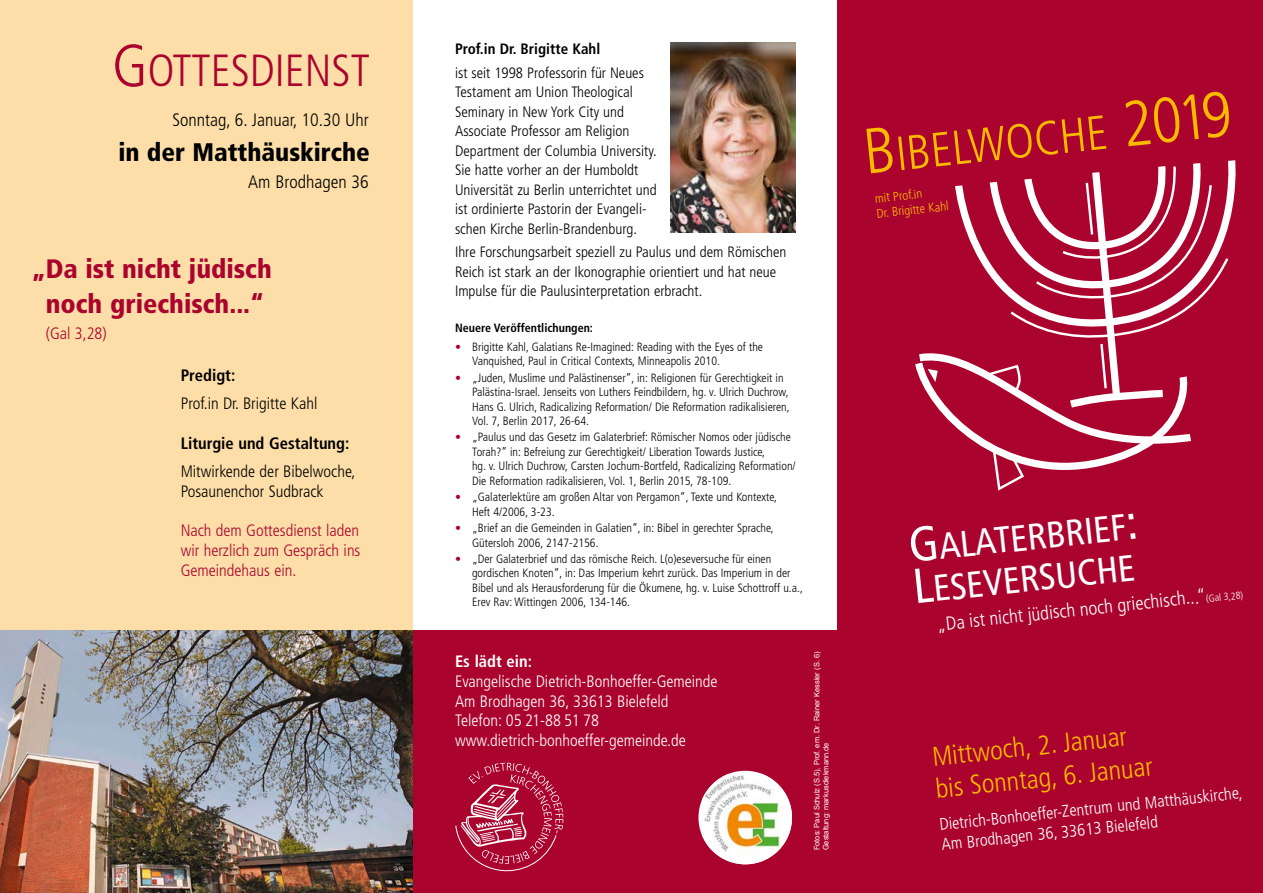
<style>
.page{position:relative;width:1263px;height:893px;background:#fff}
.page>*{position:absolute;margin:0;border:0;box-sizing:border-box;transform-origin:0 0}
.t1{font:300 condensed 48px "Frutiger";color:#fbba00}
.t2{font:300 condensed 45px "Frutiger";color:#aa042e}
.t3{font:condensed 36.9px/41.4px "Frutiger";color:#fff}
.t4{font:300 condensed 27px/32.4px "Frutiger";color:#fbba00}
.t5{font:26.7px/35px "Frutiger Black Cn PL";color:#aa042e;text-align:center}
.t6{font:25.5px "Frutiger Black Cn PL";color:#000}
.t7{font:300 condensed 19.05px "Frutiger";color:#fff}
.t8{font:300 condensed 18px "Frutiger";color:#000}
.t9{font:300 condensed 16.8px "Frutiger";color:#fff}
.t10{font:300 condensed 16.5px/19.8px "Frutiger";color:#fff}
.t11{font:300 condensed 16.5px/19.8px "Frutiger";color:#aa042e;text-align:justify}
.t12{font:300 condensed 16.5px/19.8px "Frutiger";color:#000}
.t13{font:700 condensed 16.5px "Frutiger";color:#000}
.t14{font:700 condensed 16.5px "Frutiger";color:#fff}
.t15{font:300 condensed 15px/19.5px "Frutiger";color:#000}
.t16{font:700 condensed 15px "Frutiger";color:#000}
.t17{font:300 condensed 12.6px/15.1px "Frutiger";color:#fbba00}
.t18{font:300 condensed 12px/14.4px "Frutiger";color:#000}
.t19{font:700 condensed 12px "Frutiger";color:#000}
.t20{font:7.5px/9px "Arial";color:#fff}
.s1{font-size:60px}
.s2{color:#aa042e}
.s3{font-size:64.05px}
.s4{font-size:49.05px}
.s5{font-size:10.2px}
</style>
<div class="page">
<div style="left:838px;top:0;width:425px;height:893px;background:#aa042e"></div>
<div style="left:0;top:0;width:412px;height:893px;background:#fedea8"></div>
<div style="left:412px;top:631px;width:851px;height:262px;background:#aa042e"></div>
<svg style="left:455px;top:763px;width:108px;height:109px"></svg>
<img style="left:0;top:631px;width:412px;height:262px">
<img style="left:702px;top:774px;width:90px;height:90px">
<img style="left:671px;top:43px;width:124px;height:189px">
<svg style="left:1230px;top:160px;width:6px;height:59px"></svg>
<svg style="left:915px;top:160px;width:315px;height:331px"></svg>
<h2 class="t2" style="left:112px;top:45px;width:259px"><span class="s1">G</span>OTTESDIENST</h2>
<h3 class="t8" style="left:172px;top:110px;width:198px">Sonntag, 6. Januar, 10.30 Uhr</h3>
<h3 class="t6" style="left:118px;top:136px;width:253px">in der Matthäuskirche</h3>
<h3 class="t8" style="left:248px;top:172px;width:122px">Am Brodhagen 36</h3>
<h3 class="t5" style="left:32px;top:251px;width:241px">„Da ist nicht jüdisch noch griechisch...“</h3>
<h3 class="t11" style="left:46px;top:323px;width:63px">(Gal 3,28)</h3>
<h3 class="t13" style="left:181px;top:365px;width:56px">Predigt:</h3>
<h3 class="t12" style="left:181px;top:394px;width:138px">Prof.in Dr. Brigitte Kahl</h3>
<h3 class="t13" style="left:181px;top:433px;width:170px">Liturgie und Gestaltung:</h3>
<h3 class="t12" style="left:181px;top:462px;width:176px">Mitwirkende der Bibelwoche,<br>Posaunenchor Sudbrack</h3>
<h3 class="t11" style="left:181px;top:521px;width:181px">Nach dem Gottesdienst laden wir herzlich zum Gespräch ins Gemeindehaus ein.</h3>
<p class="t16" style="left:455px;top:40px;width:147px">Prof.in Dr. Brigitte Kahl</p>
<p class="t15" style="left:455px;top:63px;width:203px">ist seit 1998 Professorin für Neues Testament am Union Theological Seminary in New York City und Associate Professor am Religion Department der Columbia University.<br>Sie hatte vorher an der Humboldt Universität zu Berlin unterrichtet und ist ordinierte Pastorin der Evangeli&shy;schen Kirche Berlin-Brandenburg.</p>
<p class="t15" style="left:455px;top:243px;width:333px">Ihre Forschungsarbeit speziell zu Paulus und dem Römischen<br>Reich ist stark an der Ikonographie orientiert und hat neue<br>Impulse für die Paulusinterpretation erbracht.</p>
<p class="t19" style="left:455px;top:321px;width:140px">Neuere Veröffentlichungen:</p>
<p class="t18" style="left:472px;top:340px;width:292px;text-indent:-17px"><span class="s2">•</span> Brigitte Kahl, Galatians Re-Imagined: Reading with the Eyes of the<br>Vanquished, Paul in Critical Contexts, Minneapolis 2010.</p>
<p class="t18" style="left:472px;top:371px;width:319px;text-indent:-17px"><span class="s2">•</span> „Juden, Muslime und Palästinenser”, in: Religionen für Gerechtigkeit in Palästina-Israel. Jenseits von Luthers Feindbildern, hg. v. Ulrich Duchrow, Hans G. Ulrich, Radicalizing Reformation/ Die Reformation radikalisieren, Vol. 7, Berlin 2017, 26-64.</p>
<p class="t18" style="left:472px;top:430px;width:325px;text-indent:-17px"><span class="s2">•</span> „Paulus und das Gesetz im Galaterbrief: Römischer Nomos oder jüdische Torah?” in: Befreiung zur Gerechtigkeit/ Liberation Towards Justice,<br>hg. v. Ulrich Duchrow, Carsten Jochum-Bortfeld, Radicalizing Reformation/ Die Reformation radikalisieren, Vol. 1, Berlin 2015, 78-109.</p>
<p class="t18" style="left:472px;top:490px;width:306px;text-indent:-17px"><span class="s2">•</span> „Galaterlektüre am großen Altar von Pergamon“, Texte und Kontexte,<br>Heft 4/2006, 3-23.</p>
<p class="t18" style="left:472px;top:521px;width:303px;text-indent:-17px"><span class="s2">•</span> „Brief an die Gemeinden in Galatien“, in: Bibel in gerechter Sprache,<br>Gütersloh 2006, 2147-2156.</p>
<p class="t18" style="left:472px;top:552px;width:332px;text-indent:-17px"><span class="s2">•</span> „Der Galaterbrief und das römische Reich. L(o)eseversuche für einen gordischen Knoten“, in: Das Imperium kehrt zurück. Das Imperium in der Bibel und als Herausforderung für die Ökumene, hg. v. Luise Schottroff u.a., Erev Rav: Wittingen 2006, 134-146.</p>
<h3 class="t14" style="left:455px;top:651px;width:79px">Es lädt ein:</h3>
<h3 class="t10" style="left:455px;top:671px;width:264px">Evangelische Dietrich-Bonhoeffer-Gemeinde Am Brodhagen 36, 33613 Bielefeld Telefon: 05 21-88 51 78 www.dietrich-bonhoeffer-gemeinde.de</h3>
<p class="t20" style="left:812px;top:850px;width:200px;rotate:-90deg">Fotos: Paul Schulz (S.5), Prof. em. Dr. Rainer Kessler (S. 6)<br>Gestaltung: markusdiekmann.de</p>
<h1 class="t1" style="left:861px;top:130px;width:372px;rotate:-6deg"><span class="s3">B</span>IBELWOCHE <span class="s3">2019</span></h1>
<p class="t17" style="left:874px;top:191px;width:74px;rotate:-6deg">mit Prof.in<br>Dr. Brigitte Kahl</p>
<h3 class="t3" style="left:907px;top:529px;width:231px;rotate:-6deg"><span class="s4">G</span>alaterbrief<span class="s4">:<br>L</span>eseversuche</h3>
<h3 class="t7" style="left:936px;top:613px;width:309px;rotate:-6deg">„Da ist nicht jüdisch noch griechisch...“<span class="s5">(Gal 3,28)</span></h3>
<h3 class="t4" style="left:931px;top:741px;width:220px;rotate:-6deg">Mittwoch, 2. Januar bis Sonntag, 6. Januar</h3>
<h3 class="t9" style="left:938px;top:815px;width:306px;rotate:-6deg">Dietrich-Bonhoeffer-Zentrum und Matthäuskirche,</h3>
<h3 class="t9" style="left:941px;top:835px;width:219px;rotate:-6deg">Am Brodhagen 36, 33613 Bielefeld</h3>
</div>
